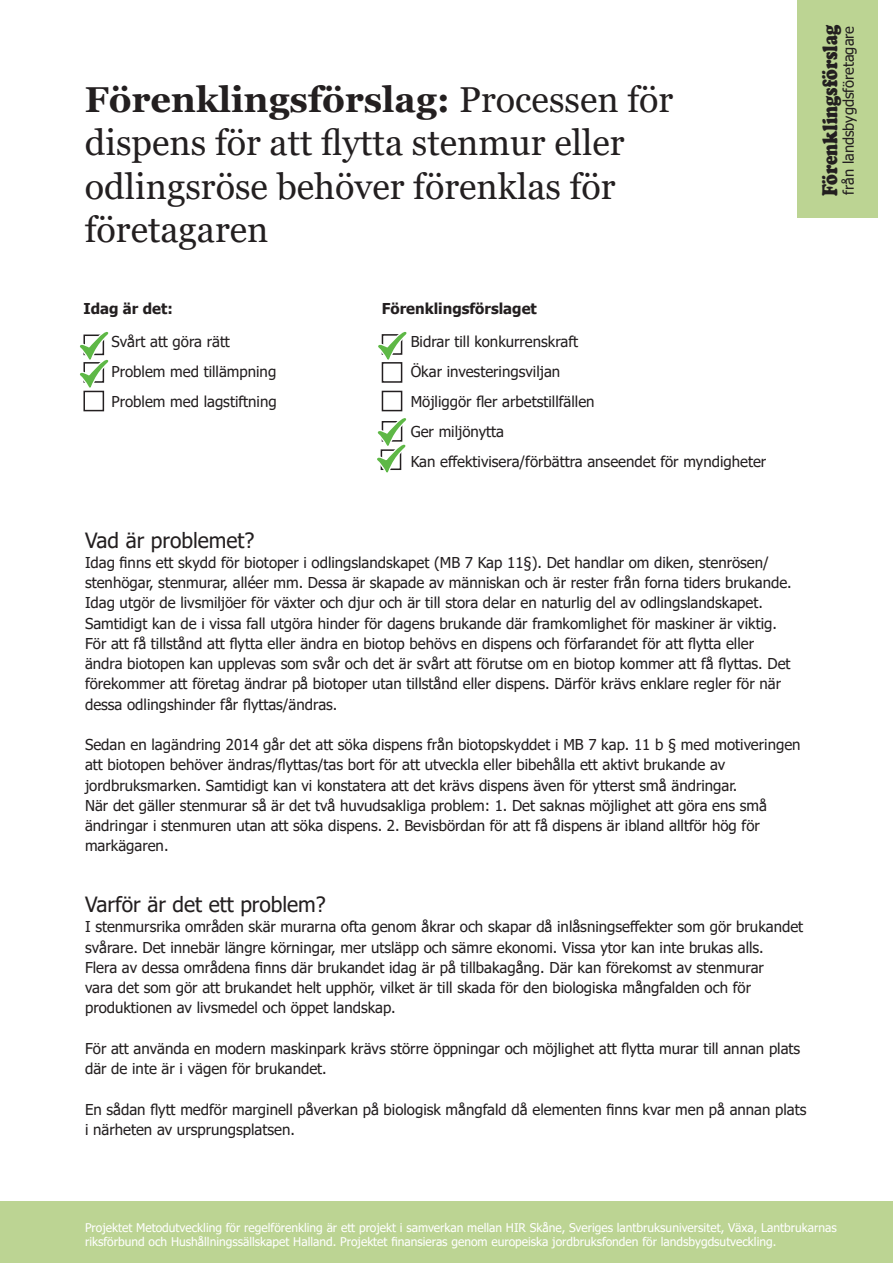
<style>
.page{position:relative;width:893px;height:1263px;background:#fff}
.page>*{position:absolute;margin:0;border:0;box-sizing:border-box;transform-origin:0 0}
.t1{font:36px/43.2px "Georgia";color:#231f20}
.t2{font:900 21.75px "Cooper";color:#231f20;scale:.81 1}
.t3{font:21px "Tahoma";color:#231f20}
.t4{font:15px/20.2px "Tahoma";color:#231f20}
.t5{font:700 15px "Tahoma";color:#231f20}
.t6{font:14.7px "Tahoma";color:#231f20}
.t7{font:12px/14.4px "Tahoma";color:#fff}
.s1{font-weight:700}
</style>
<div class="page">
<div style="left:0;top:1201px;width:893px;height:62px;background:#bcd493"></div>
<div style="left:797px;top:0;width:81px;height:218px;background:#bcd493"></div>
<div style="left:83px;top:391px;width:21px;height:20px;border:2px solid #231f20"></div>
<div style="left:382px;top:362px;width:20px;height:21px;border:2px solid #231f20"></div>
<div style="left:382px;top:391px;width:20px;height:20px;border:2px solid #231f20"></div>
<svg style="left:377px;top:418px;width:30px;height:55px"></svg>
<svg style="left:80px;top:331px;width:29px;height:57px"></svg>
<svg style="left:378px;top:332px;width:29px;height:28px"></svg>
<h1 class="t1" style="left:85px;top:79px;width:590px"><span class="s1">Förenklingsförslag:</span> Processen för dispens för att flytta stenmur eller odlingsröse behöver förenklas för företagaren</h1>
<p class="t5" style="left:83px;top:298px;width:91px">Idag är det:</p>
<p class="t5" style="left:382px;top:298px;width:157px">Förenklingsförslaget</p>
<p class="t4" style="left:112px;top:328px;width:167px;line-height:30px">Svårt att göra rätt<br>Problem med tillämpning<br>Problem med lagstiftning</p>
<p class="t4" style="left:411px;top:328px;width:357px;line-height:30px">Bidrar till konkurrenskraft<br>Ökar investeringsviljan<br>Möjliggör fler arbetstillfällen<br>Ger miljönytta<br>Kan effektivisera/förbättra anseendet för myndigheter</p>
<h2 class="t2" style="left:817px;top:196px;width:213px;rotate:-90deg">Förenklingsförslag</h2>
<p class="t6" style="left:839px;top:195px;width:170px;rotate:-90deg">från landsbygdsföretagare</p>
<h3 class="t3" style="left:85px;top:526px;width:171px">Vad är problemet?</h3>
<p class="t4" style="left:85px;top:553px;width:708px">Idag finns ett skydd för biotoper i odlingslandskapet (MB 7 Kap 11§). Det handlar om diken, stenrösen/ stenhögar, stenmurar, alléer mm. Dessa är skapade av människan och är rester från forna tiders brukande.<br>Idag utgör de livsmiljöer för växter och djur och är till stora delar en naturlig del av odlingslandskapet.<br>Samtidigt kan de i vissa fall utgöra hinder för dagens brukande där framkomlighet för maskiner är viktig.<br>För att få tillstånd att flytta eller ändra en biotop behövs en dispens och förfarandet för att flytta eller ändra biotopen kan upplevas som svår och det är svårt att förutse om en biotop kommer att få flyttas. Det förekommer att företag ändrar på biotoper utan tillstånd eller dispens. Därför krävs enklare regler för när dessa odlingshinder får flyttas/ändras.</p>
<p class="t4" style="left:85px;top:735px;width:717px">Sedan en lagändring 2014 går det att söka dispens från biotopskyddet i MB 7 kap. 11 b § med motiveringen att biotopen behöver ändras/flyttas/tas bort för att utveckla eller bibehålla ett aktivt brukande av jordbruksmarken. Samtidigt kan vi konstatera att det krävs dispens även för ytterst små ändringar.<br>När det gäller stenmurar så är det två huvudsakliga problem: 1. Det saknas möjlighet att göra ens små ändringar i stenmuren utan att söka dispens. 2. Bevisbördan för att få dispens är ibland alltför hög för markägaren.</p>
<h3 class="t3" style="left:85px;top:890px;width:242px">Varför är det ett problem?</h3>
<p class="t4" style="left:85px;top:918px;width:720px">I stenmursrika områden skär murarna ofta genom åkrar och skapar då inlåsningseffekter som gör brukandet svårare. Det innebär längre körningar, mer utsläpp och sämre ekonomi. Vissa ytor kan inte brukas alls.<br>Flera av dessa områdena finns där brukandet idag är på tillbakagång. Där kan förekomst av stenmurar<br>vara det som gör att brukandet helt upphör, vilket är till skada för den biologiska mångfalden och för produktionen av livsmedel och öppet landskap.</p>
<p class="t4" style="left:85px;top:1039px;width:717px">För att använda en modern maskinpark krävs större öppningar och möjlighet att flytta murar till annan plats där de inte är i vägen för brukandet.</p>
<p class="t4" style="left:85px;top:1100px;width:723px">En sådan flytt medför marginell påverkan på biologisk mångfald då elementen finns kvar men på annan plats i närheten av ursprungsplatsen.</p>
<p class="t7" style="left:85px;top:1221px;width:753px">Projektet Metodutveckling för regelförenkling är ett projekt i samverkan mellan HIR Skåne, Sveriges lantbruksuniversitet, Växa, Lantbrukarnas riksförbund och Hushållningssällskapet Halland. Projektet finansieras genom europeiska jordbruksfonden för landsbygdsutveckling.</p>
</div>
